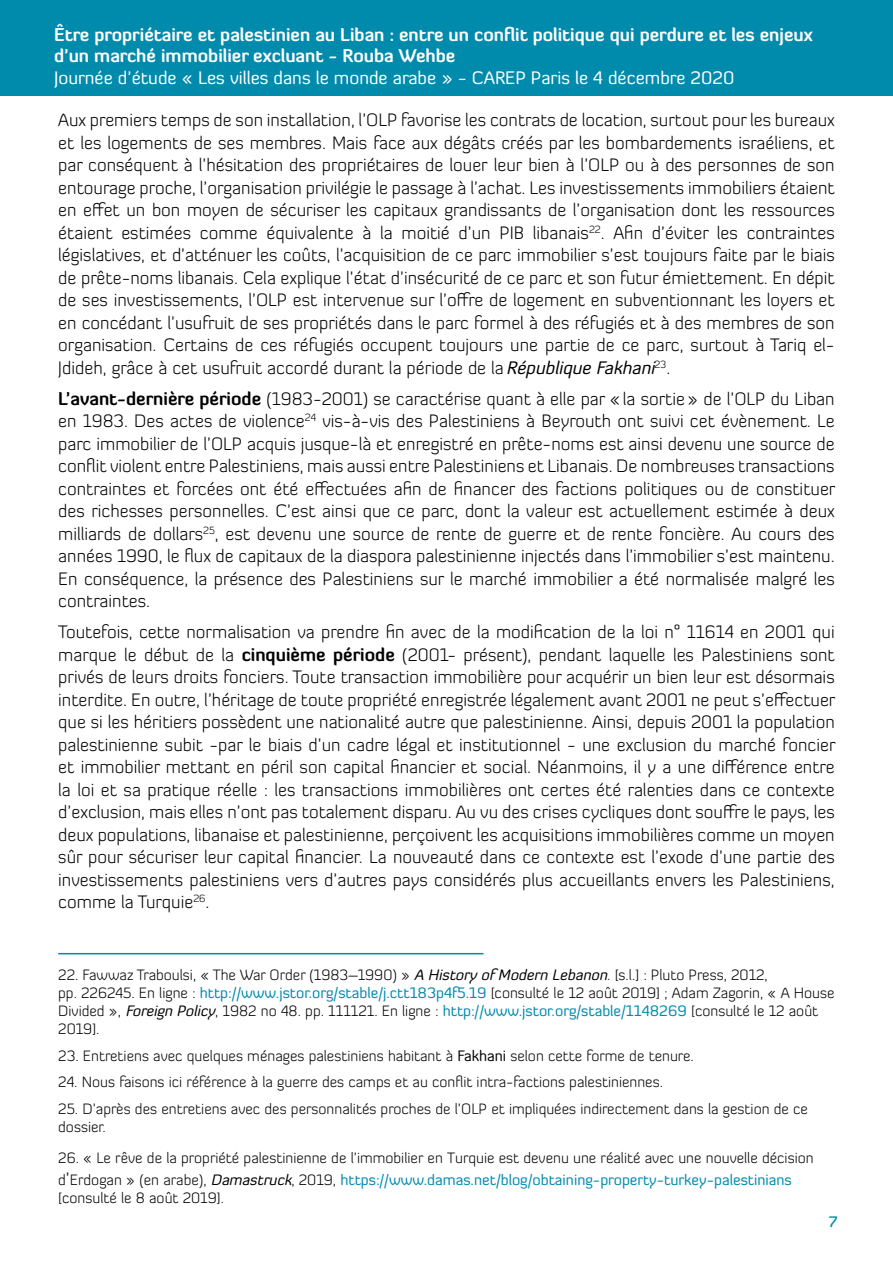
<style>
.page{position:relative;width:893px;height:1263px;background:#fff}
.page>*{position:absolute;margin:0;border:0;box-sizing:border-box;transform-origin:0 0}
.t1{font:300 18px/22.5px "Diavlo";color:#000;text-align:justify}
.t2{font:700 18px/21.6px "Diavlo";color:#fff}
.t3{font:18px "Diavlo";color:#fff}
.t4{font:300 15px/18px "Diavlo";color:#000}
.t5{font:500 15px "Diavlo";color:#008bad}
.s1{font-weight:400;font-style:italic}
.s2{font-weight:700}
.s3{font-weight:400;color:#008bad}
.s4{font-weight:400}
.s5{font-size:18px}
</style>
<div class="page">
<div style="left:0;top:0;width:893px;height:96px;background:#008bad"></div>
<hr style="left:58px;top:953px;width:425px;height:1px;background:#008bad">
<p class="t2" style="left:54px;top:23px;width:760px">Être propriétaire et palestinien au Liban : entre un conflit politique qui perdure et les enjeux d’un marché immobilier excluant - Rouba Wehbe</p>
<p class="t3" style="left:54px;top:66px;width:682px">Journée d’étude « Les villes dans le monde arabe » - CAREP Paris le 4 décembre 2020</p>
<p class="t1" style="left:58px;top:108px;width:778px">Aux premiers temps de son installation, l’OLP favorise les contrats de location, surtout pour les bureaux et les logements de ses membres. Mais face aux dégâts créés par les bombardements israéliens, et par conséquent à l’hésitation des propriétaires de louer leur bien à l’OLP ou à des personnes de son entourage proche, l’organisation privilégie le passage à l’achat. Les investissements immobiliers étaient en effet un bon moyen de sécuriser les capitaux grandissants de l’organisation dont les ressources étaient estimées comme équivalente à la moitié d’un PIB libanais<sup>22</sup>. Afin d’éviter les contraintes législatives, et d’atténuer les coûts, l’acquisition de ce parc immobilier s’est toujours faite par le biais de prête-noms libanais. Cela explique l’état d’insécurité de ce parc et son futur émiettement. En dépit de ses investissements, l’OLP est intervenue sur l’offre de logement en subventionnant les loyers et en concédant l’usufruit de ses propriétés dans le parc formel à des réfugiés et à des membres de son organisation. Certains de ces réfugiés occupent toujours une partie de ce parc, surtout à Tariq el-Jdideh, grâce à cet usufruit accordé durant la période de la<span class="s1">République Fakhani</span><sup>23</sup>.</p>
<p class="t1" style="left:58px;top:387px;width:779px"><span class="s2">L’avant-dernière période</span> (1983-2001) se caractérise quant à elle par «la sortie» de l’OLP du Liban en 1983. Des actes de violence<sup>24</sup> vis-à-vis des Palestiniens à Beyrouth ont suivi cet évènement. Le parc immobilier de l’OLP acquis jusque-là et enregistré en prête-noms est ainsi devenu une source de conflit violent entre Palestiniens, mais aussi entre Palestiniens et Libanais. De nombreuses transactions contraintes et forcées ont été effectuées afin de financer des factions politiques ou de constituer des richesses personnelles. C’est ainsi que ce parc, dont la valeur est actuellement estimée à deux milliards de dollars<sup>25</sup>, est devenu une source de rente de guerre et de rente foncière. Au cours des années 1990, le flux de capitaux de la diaspora palestinienne injectés dans l’immobilier s’est maintenu.<br>En conséquence, la présence des Palestiniens sur le marché immobilier a été normalisée malgré les contraintes.</p>
<p class="t1" style="left:58px;top:620px;width:779px">Toutefois, cette normalisation va prendre fin avec de la modification de la loi n° 11614 en 2001 qui marque le début de la <span class="s2">cinquième période</span> (2001- présent), pendant laquelle les Palestiniens sont privés de leurs droits fonciers. Toute transaction immobilière pour acquérir un bien leur est désormais interdite. En outre, l’héritage de toute propriété enregistrée légalement avant 2001 ne peut s’effectuer que si les héritiers possèdent une nationalité autre que palestinienne. Ainsi, depuis 2001 la population palestinienne subit -par le biais d’un cadre légal et institutionnel - une exclusion du marché foncier et immobilier mettant en péril son capital financier et social. Néanmoins, il y a une différence entre la loi et sa pratique réelle : les transactions immobilières ont certes été ralenties dans ce contexte d’exclusion, mais elles n’ont pas totalement disparu. Au vu des crises cycliques dont souffre le pays, les deux populations, libanaise et palestinienne, perçoivent les acquisitions immobilières comme un moyen sûr pour sécuriser leur capital financier. La nouveauté dans ce contexte est l’exode d’une partie des investissements palestiniens vers d’autres pays considérés plus accueillants envers les Palestiniens, comme la Turquie<sup>26</sup>.</p>
<p class="t4" style="left:58px;top:966px;width:778px">22. Fawwaz Traboulsi, « The War Order (1983–1990) » <span class="s1">A History of Modern Lebanon</span>. [s.l.] : Pluto Press, 2012,<br>pp. 226245. En ligne : <span class="s3">http://www.jstor.org/stable/j.ctt183p4f5.19</span> [consulté le 12 août 2019] ; Adam Zagorin, « A House Divided », <span class="s1">Foreign Policy</span>, 1982 no 48. pp. 111121. En ligne : <span class="s3">http://www.jstor.org/stable/1148269</span> [consulté le 12 août 2019].</p>
<p class="t4" style="left:58px;top:1046px;width:637px">23. Entretiens avec quelques ménages palestiniens habitant à <span class="s4">Fakhani</span> selon cette forme de tenure.</p>
<p class="t4" style="left:58px;top:1073px;width:606px">24. Nous faisons ici référence à la guerre des camps et au conflit intra-factions palestiniennes.</p>
<p class="t4" style="left:58px;top:1099px;width:751px">25. D’après des entretiens avec des personnalités proches de l’OLP et impliquées indirectement dans la gestion de ce dossier.</p>
<p class="t4" style="left:58px;top:1146px;width:757px;line-height:22.5px">26. « Le rêve de la propriété palestinienne de l’immobilier en Turquie est devenu une réalité avec une nouvelle décision d<span class="s5">’</span>Erdogan » (en arabe), <span class="s1">Damastruck</span>, 2019, <span class="s3">https://www.damas.net/blog/obtaining-property-turkey-palestinians</span></p>
<p class="t4" style="left:58px;top:1189px;width:167px">[consulté le 8 août 2019].</p>
<p class="t5" style="left:828px;top:1212px;width:11px">7</p>
</div>
